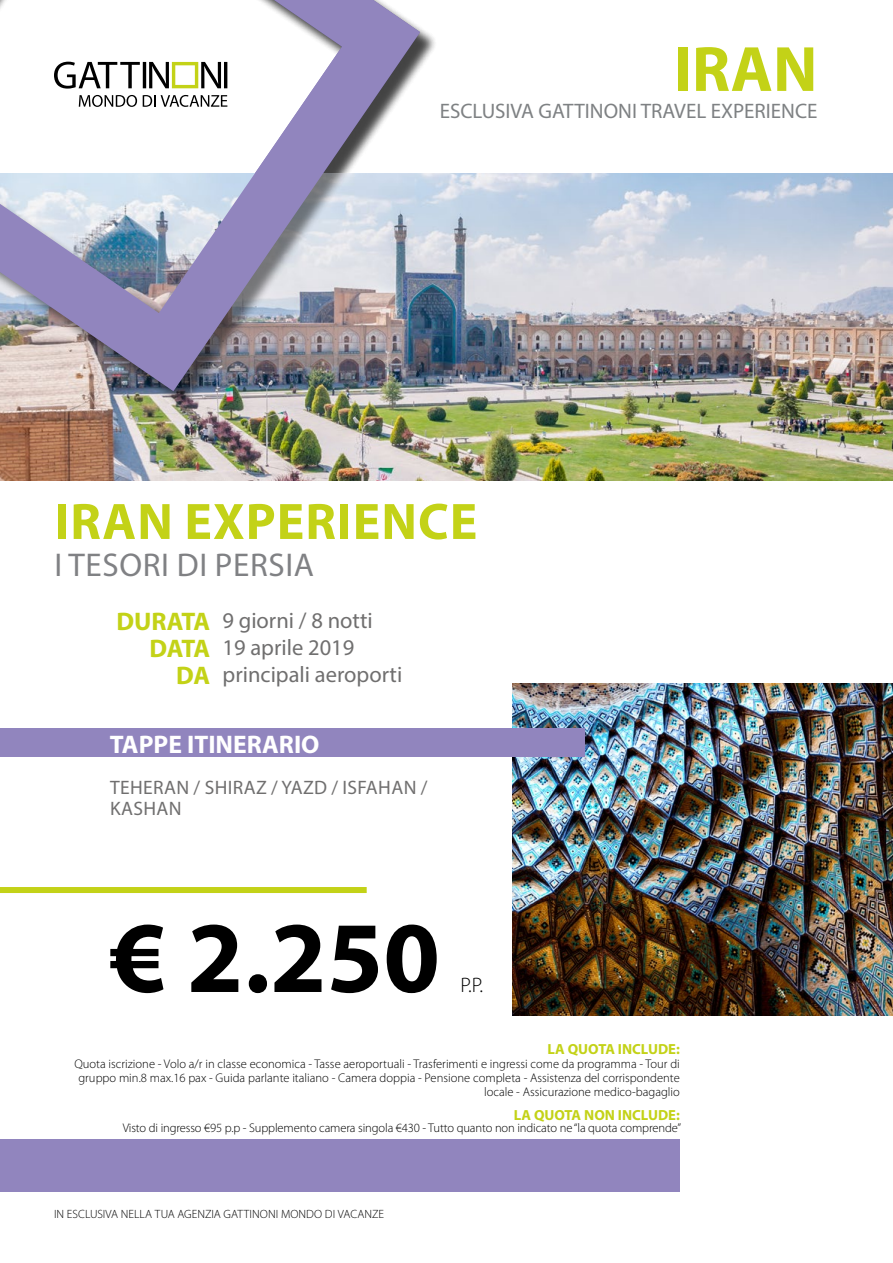
<style>
.page{position:relative;width:893px;height:1263px;background:#fff}
.page>*{position:absolute;margin:0;border:0;box-sizing:border-box;transform-origin:0 0}
.t1{font:700 102px "Myriad Pro";color:#000}
.t2{font:700 64.5px "Myriad Pro";color:#c3d217}
.t3{font:700 51.6px "Myriad Pro";letter-spacing:.02em;color:#c3d217}
.t4{font:33px "Myriad Pro";letter-spacing:.02em;color:#808184}
.t5{font:700 25.5px "Myriad Pro";color:#fff}
.t6{font:700 25.5px/27px "Myriad Pro";letter-spacing:-.015em;color:#c3d217;text-align:right}
.t7{font:22.5px/27px "Myriad Pro";color:#706f6f}
.t8{font:21px "Myriad Pro";color:#7e8183}
.t9{font:300 21px "Myriad Pro";color:#000}
.t10{font:19.5px/21px "Myriad Pro";letter-spacing:.02em;color:#706f6f}
.t11{font:700 14.7px "Myriad Pro";color:#c3d217}
.t12{font:300 12.6px/14px "Myriad Pro";color:#000;text-align:right}
.t13{font:300 12px "Myriad Pro";letter-spacing:.005em;color:#000}
</style>
<div class="page">
<img style="left:0;top:173px;width:893px;height:307px">
<div style="left:0;top:0;width:438px;height:409px;background:#000;opacity:.49"></div>
<img style="left:0;top:0;width:420px;height:391px">
<div style="left:0;top:1140px;width:680px;height:52px;background:#9185be"></div>
<img style="left:512px;top:684px;width:381px;height:331px">
<div style="left:0;top:728px;width:584px;height:29px;background:#9185be"></div>
<div style="left:0;top:887px;width:367px;height:6px;background:#c3d217"></div>
<svg style="left:54px;top:62px;width:173px;height:27px"></svg>
<svg style="left:79px;top:95px;width:58px;height:12px"></svg>
<svg style="left:143px;top:95px;width:84px;height:12px"></svg>
<h2 class="t2" style="left:673px;top:27px;width:146px">IRAN</h2>
<h3 class="t8" style="left:440px;top:98px;width:379px">ESCLUSIVA GATTINONI TRAVEL EXPERIENCE</h3>
<h3 class="t3" style="left:55px;top:488px;width:424px">IRAN EXPERIENCE</h3>
<h3 class="t4" style="left:54px;top:545px;width:261px">I TESORI DI PERSIA</h3>
<h3 class="t6" style="left:116px;top:607px;width:95px">DURATA<br>DATA<br>DA</h3>
<h3 class="t7" style="left:223px;top:607px;width:181px">9 giorni / 8 notti<br>19 aprile 2019 principali aeroporti</h3>
<h3 class="t5" style="left:110px;top:728px;width:211px">TAPPE ITINERARIO</h3>
<h3 class="t10" style="left:110px;top:777px;width:319px">TEHERAN / SHIRAZ / YAZD / ISFAHAN /<br>KASHAN</h3>
<h1 class="t1" style="left:110px;top:891px;width:332px">€ 2.250</h1>
<h3 class="t9" style="left:461px;top:972px;width:24px">P.P.</h3>
<p class="t11" style="left:548px;top:1040px;width:134px">LA QUOTA INCLUDE:</p>
<p class="t12" style="left:74px;top:1057px;width:607px">Quota iscrizione - Volo a/r in classe economica - Tasse aeroportuali - Trasferimenti e ingressi come da programma - Tour di gruppo min.8 max.16 pax - Guida parlante italiano - Camera doppia - Pensione completa - Assistenza del corrispondente locale - Assicurazione medico-bagaglio</p>
<p class="t11" style="left:514px;top:1105px;width:168px">LA QUOTA NON INCLUDE:</p>
<p class="t12" style="left:123px;top:1121px;width:560px">Visto di ingresso €95 p.p - Supplemento camera singola €430 - Tutto quanto non indicato ne “la quota comprende”</p>
<p class="t13" style="left:54px;top:1207px;width:332px">IN ESCLUSIVA NELLA TUA AGENZIA GATTINONI MONDO DI VACANZE</p>
</div>
